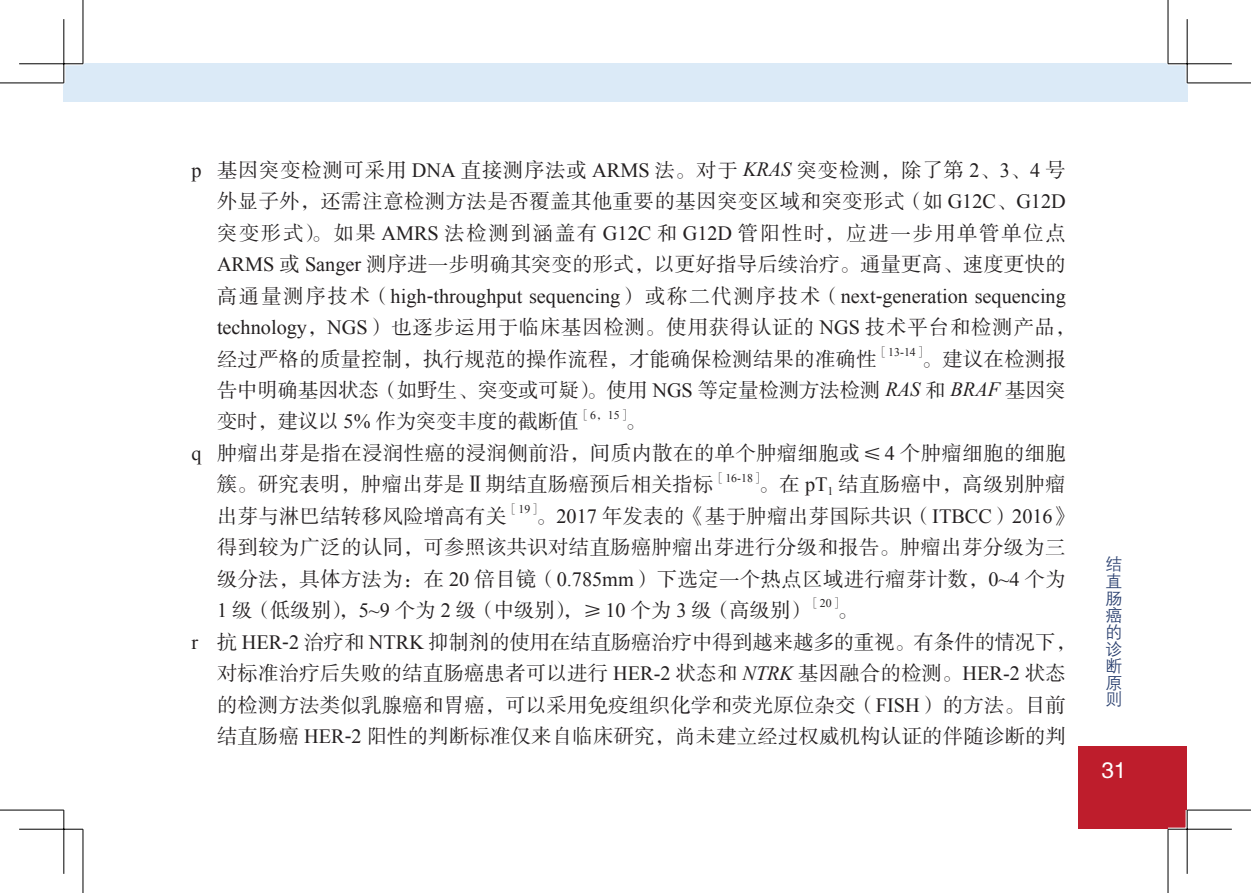
<style>
.page{position:relative;width:1251px;height:893px;background:#fff}
.page>*{position:absolute;margin:0;border:0;box-sizing:border-box;transform-origin:0 0}
.t1{font:22.5px "FZHTJW GB1 0";color:#fff}
.正文{font:20.25px/31.5px "FZSSK GBK1 0";letter-spacing:.02em;color:#231f20}
.t2{font:16.88px/16.9px "FZZDXJW GB1 0";color:#273d6d;text-align:justify}
.正文-2{font:11.7px "Times New Roman";color:#231f20}
.正文-3{font:11.7px "FZSSK GBK1 0";color:#231f20}
.s1{font-family:"Times New Roman"}
.s2{font-family:"Times New Roman";font-style:italic}
.s3{font-family:"FZSSK GBK1 0"}
</style>
<div class="page">
<div style="left:64px;top:64px;width:19px;height:38px;background:#dbeaf7"></div>
<div style="left:83px;top:64px;width:1103px;height:38px;background:#dbeaf7"></div>
<div style="left:1078px;top:746px;width:108px;height:83px;background:#be1d2c"></div>
<svg style="left:0;top:82px;width:64px;height:3px"></svg>
<svg style="left:1186px;top:82px;width:64px;height:3px"></svg>
<svg style="left:0;top:809px;width:64px;height:1px"></svg>
<svg style="left:1186px;top:808px;width:64px;height:2px"></svg>
<svg style="left:82px;top:0;width:3px;height:64px"></svg>
<svg style="left:82px;top:831px;width:1px;height:62px"></svg>
<hr style="left:19px;top:62px;width:64px;height:3px;background:#fff">
<hr style="left:1167px;top:62px;width:64px;height:3px;background:#fff">
<hr style="left:1167px;top:828px;width:64px;height:3px;background:#fff">
<hr style="left:62px;top:19px;width:3px;height:64px;background:#fff">
<hr style="left:1185px;top:19px;width:3px;height:64px;background:#fff">
<hr style="left:1185px;top:810px;width:3px;height:64px;background:#fff">
<hr style="left:0;top:83px;width:64px;height:1px;background:#000">
<hr style="left:1186px;top:83px;width:64px;height:1px;background:#000">
<hr style="left:0;top:810px;width:64px;height:1px;background:#000">
<hr style="left:1186px;top:810px;width:64px;height:1px;background:#000">
<hr style="left:83px;top:0;width:1px;height:64px;background:#000">
<hr style="left:83px;top:829px;width:1px;height:64px;background:#000">
<hr style="left:1167px;top:0;width:1px;height:64px;background:#000">
<hr style="left:1167px;top:829px;width:1px;height:64px;background:#000">
<hr style="left:19px;top:63px;width:64px;height:1px;background:#000">
<hr style="left:1167px;top:63px;width:64px;height:1px;background:#000">
<hr style="left:19px;top:829px;width:64px;height:1px;background:#000">
<hr style="left:1167px;top:829px;width:64px;height:1px;background:#000">
<hr style="left:63px;top:19px;width:1px;height:64px;background:#000">
<hr style="left:63px;top:810px;width:1px;height:64px;background:#000">
<hr style="left:1186px;top:19px;width:1px;height:64px;background:#000">
<hr style="left:1186px;top:810px;width:1px;height:64px;background:#000">
<p class="正文" style="left:217px;top:155px;width:859px;text-indent:-26px"><span class="s1">p</span> 基因突变检测可采用 <span class="s1">DNA</span> 直接测序法或 <span class="s1">ARMS</span> 法。对于 <span class="s2">KRAS</span> 突变检测，除了第 <span class="s1">2</span>、<span class="s1">3</span>、<span class="s1">4</span> 号外显子外，还需注意检测方法是否覆盖其他重要的基因突变区域和突变形式（如 <span class="s1">G12C</span>、<span class="s1">G12D</span>突变形式）。如果 <span class="s1">AMRS</span> 法检测到涵盖有 <span class="s1">G12C</span> 和 <span class="s1">G12D</span> 管阳性时，应进一步用单管单位点<span class="s1">ARMS</span> 或 <span class="s1">Sanger</span> 测序进一步明确其突变的形式，以更好指导后续治疗。通量更高、速度更快的高通量测序技术（<span class="s1">high-throughput sequencing</span>）或称二代测序技术（<span class="s1">next-generation sequencing technology</span>，<span class="s1">NGS</span>）也逐步运用于临床基因检测。使用获得认证的 <span class="s1">NGS</span> 技术平台和检测产品，经过严格的质量控制，执行规范的操作流程，才能确保检测结果的准确性</p>
<p class="正文-2" style="left:876px;top:344px;width:53px"><span class="s3">［</span>13-14<span class="s3">］</span></p>
<p class="正文" style="left:217px;top:344px;width:850px;text-align:justify;text-indent:704px">。建议在检测报告中明确基因状态（如野生、突变或可疑）。使用 <span class="s1">NGS</span> 等定量检测方法检测 <span class="s2">RAS</span> 和 <span class="s2">BRAF</span> 基因突变时，建议以 <span class="s1">5%</span> 作为突变丰度的截断值</p>
<p class="正文-3" style="left:578px;top:408px;width:55px">［<span class="s1">6</span>，<span class="s1">15</span>］</p>
<p class="正文" style="left:625px;top:407px;width:22px">。</p>
<p class="正文" style="left:217px;top:438px;width:850px;text-indent:-26px"><span class="s1">q</span> 肿瘤出芽是指在浸润性癌的浸润侧前沿，间质内散在的单个肿瘤细胞或≤ <span class="s1">4</span> 个肿瘤细胞的细胞簇。研究表明，肿瘤出芽是Ⅱ期结直肠癌预后相关指标</p>
<p class="正文-2" style="left:713px;top:470px;width:53px"><span class="s3">［</span>16-18<span class="s3">］</span></p>
<p class="正文" style="left:758px;top:469px;width:308px">。在 <span class="s1">pT</span><sub>1</sub> 结直肠癌中，高级别肿瘤</p>
<p class="正文" style="left:217px;top:501px;width:291px">出芽与淋巴结转移风险增高有关</p>
<p class="正文-3" style="left:506px;top:503px;width:37px">［<span class="s1">19</span>］</p>
<p class="正文" style="left:217px;top:501px;width:857px;text-indent:319px">。<span class="s1">2017</span> 年发表的《基于肿瘤出芽国际共识（<span class="s1">ITBCC</span>）<span class="s1">2016</span>》得到较为广泛的认同，可参照该共识对结直肠癌肿瘤出芽进行分级和报告。肿瘤出芽分级为三级分法，具体方法为：在 <span class="s1">20</span> 倍目镜（<span class="s1">0.785mm</span>）下选定一个热点区域进行瘤芽计数，<span class="s1">0~4</span> 个为<span class="s1">1</span> 级（低级别），<span class="s1">5~9</span> 个为 <span class="s1">2</span> 级（中级别），≥ <span class="s1">10</span> 个为 <span class="s1">3</span> 级（高级别）</p>
<p class="正文-3" style="left:807px;top:597px;width:37px">［<span class="s1">20</span>］</p>
<p class="正文" style="left:837px;top:595px;width:22px">。</p>
<p class="正文" style="left:217px;top:627px;width:860px;text-indent:-26px"><span class="s1">r</span> 抗 <span class="s1">HER-2</span> 治疗和 <span class="s1">NTRK</span> 抑制剂的使用在结直肠癌治疗中得到越来越多的重视。有条件的情况下，对标准治疗后失败的结直肠癌患者可以进行 <span class="s1">HER-2</span> 状态和 <span class="s2">NTRK</span> 基因融合的检测。<span class="s1">HER-2</span> 状态的检测方法类似乳腺癌和胃癌，可以采用免疫组织化学和荧光原位杂交（<span class="s1">FISH</span>）的方法。目前结直肠癌 <span class="s1">HER-2</span> 阳性的判断标准仅来自临床研究，尚未建立经过权威机构认证的伴随诊断的判</p>
<p class="t2" style="left:1105px;top:557px;width:18px">结直肠癌的诊断原则</p>
<p class="t1" style="left:1101px;top:758px;width:26px">31</p>
</div>
